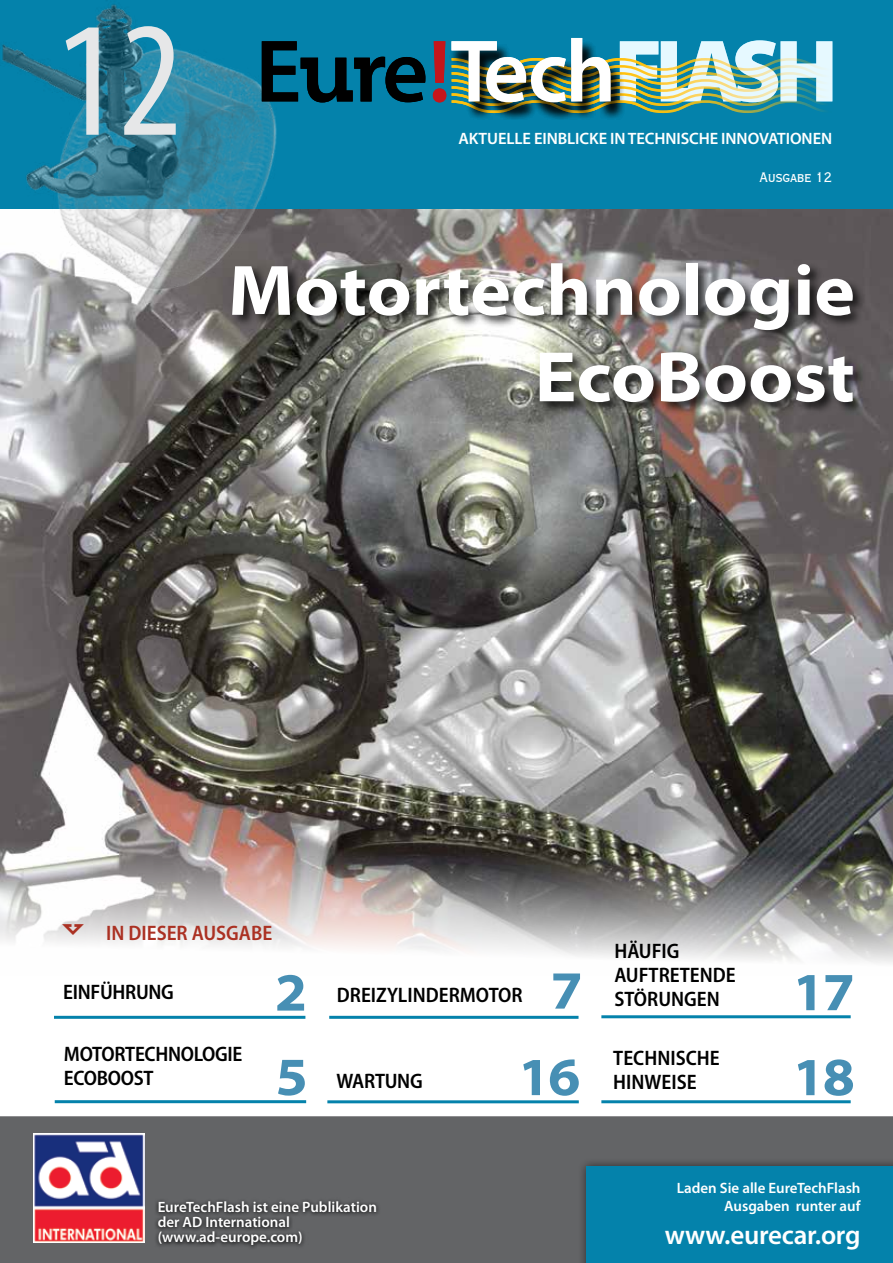
<style>
.page{position:relative;width:893px;height:1263px;background:#fff}
.page>*{position:absolute;margin:0;border:0;box-sizing:border-box;transform-origin:0 0}
.t1{font:condensed 165px "Myriad Pro";color:#e6e7e8}
.t2{font:700 semi-expanded 72px/86.4px "Myriad Pro";color:#fff;text-align:right}
.t3{font:700 semi-expanded 54px "Myriad Pro";color:#478fb4}
.t4{font:600 27px "Myriad Pro";letter-spacing:-.01em;color:#fff}
.t5{font:600 semi-condensed 21px/24px "Myriad Pro";color:#000}
.t6{font:600 semi-condensed 21px "Myriad Pro";color:#ab3123}
.t7{font:condensed 18px "Copperplate Gothic BT";letter-spacing:-.025em;color:#fff}
.t8{font:600 16.5px "Myriad Pro";letter-spacing:-.005em;color:#fff}
.t9{font:600 15px/15px "Myriad Pro";color:#fff}
</style>
<div class="page">
<img style="left:0;top:208px;width:893px;height:755px">
<div style="left:0;top:0;width:893px;height:208px;background:#0482ab"></div>
<img style="left:0;top:4px;width:284px;height:298px">
<svg style="left:262px;top:41px;width:163px;height:61px"></svg>
<div style="left:450px;top:40px;width:175px;height:81px;background:#000;opacity:.75"></div>
<svg style="left:433px;top:38px;width:399px;height:75px"></svg>
<div style="left:0;top:1116px;width:893px;height:147px;background:#636466"></div>
<svg style="left:154px;top:1197px;width:227px;height:53px;background:#525354"></svg>
<img style="left:34px;top:1133px;width:110px;height:109px">
<div style="left:577px;top:1157px;width:316px;height:106px;background:#000;opacity:.6"></div>
<div style="left:586px;top:1166px;width:307px;height:97px;background:#0482ab"></div>
<hr style="left:329px;top:1016px;width:249px;height:3px;background:#0482ab">
<hr style="left:54px;top:1016px;width:251px;height:3px;background:#0482ab">
<hr style="left:601px;top:1015px;width:250px;height:3px;background:#0482ab">
<hr style="left:55px;top:1100px;width:251px;height:3px;background:#0482ab">
<hr style="left:327px;top:1100px;width:252px;height:3px;background:#0482ab">
<hr style="left:601px;top:1100px;width:250px;height:3px;background:#0482ab">
<div style="left:231px;top:262px;width:635px;height:154px;background:#000;opacity:.75"></div>
<svg style="left:62px;top:924px;width:22px;height:11px"></svg>
<h1 class="t1" style="left:55px;top:-20px;width:129px">12</h1>
<p class="t8" style="left:458px;top:128px;width:375px">AKTUELLE EINBLICKE IN TECHNISCHE INNOVATIONEN</p>
<p class="t7" style="left:760px;top:168px;width:74px">Ausgabe 12</p>
<h2 class="t2" style="left:228px;top:248px;width:628px">Motortechnologie<br>EcoBoost</h2>
<h3 class="t6" style="left:106px;top:922px;width:168px">IN DIESER AUSGABE</h3>
<h3 class="t5" style="left:63px;top:980px;width:112px">EINFÜHRUNG</h3>
<h3 class="t3" style="left:275px;top:962px;width:34px">2</h3>
<h3 class="t5" style="left:64px;top:1042px;width:180px">MOTORTECHNOLOGIE<br>ECOBOOST</h3>
<h3 class="t3" style="left:275px;top:1046px;width:34px">5</h3>
<h3 class="t5" style="left:337px;top:984px;width:187px">DREIZYLINDERMOTOR</h3>
<h3 class="t3" style="left:550px;top:960px;width:34px">7</h3>
<h3 class="t5" style="left:614px;top:939px;width:123px">HÄUFIG<br>AUFTRETENDE<br>STÖRUNGEN</h3>
<h3 class="t3" style="left:792px;top:961px;width:64px">17</h3>
<h3 class="t5" style="left:337px;top:1069px;width:88px">WARTUNG</h3>
<h3 class="t3" style="left:518px;top:1046px;width:64px">16</h3>
<h3 class="t5" style="left:613px;top:1046px;width:108px">TECHNISCHE<br>HINWEISE</h3>
<h3 class="t3" style="left:792px;top:1046px;width:64px">18</h3>
<p class="t9" style="left:158px;top:1199px;width:221px">EureTechFlash ist eine Publikation der AD International (www.ad-europe.com)</p>
<p class="t9" style="left:677px;top:1179px;width:185px;line-height:18px;text-align:right">Laden Sie alle EureTechFlash<br>Ausgaben runter auf</p>
<h3 class="t4" style="left:665px;top:1217px;width:197px">www.eurecar.org</h3>
</div>
